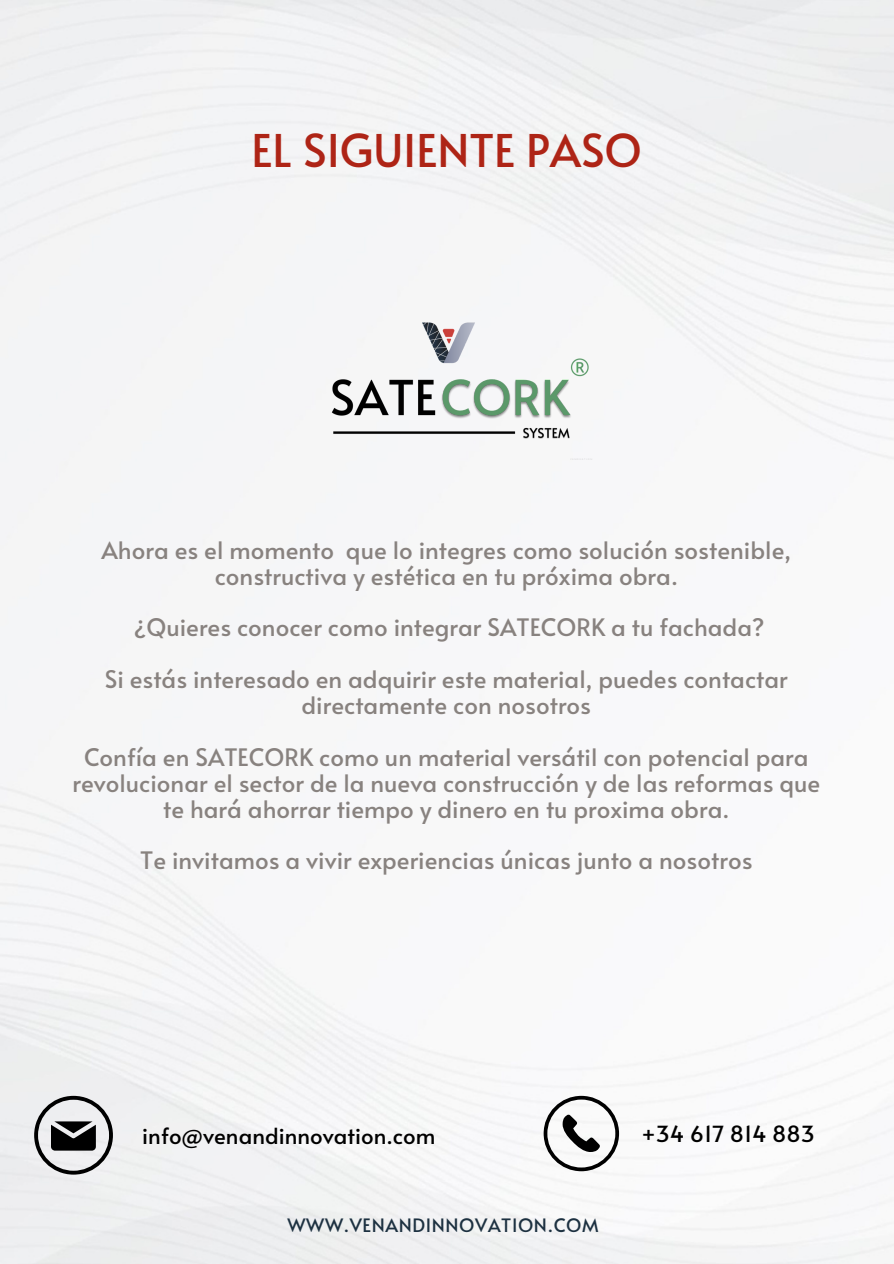
<style>
.page{position:relative;width:894px;height:1264px;background:#fff}
.page>*{position:absolute;margin:0;border:0;box-sizing:border-box;transform-origin:0 0}
.t1{font:45px "Alata";color:#ae2416}
.t2{font:24px/25.8px "Alata";color:#88827f;text-align:center}
.t3{font:22.2px "Alata";color:#000}
.t4{font:18.45px "Alata";letter-spacing:.035em;color:#1d3141}
</style>
<div class="page">
<img style="left:0;top:0;width:893px;height:1263px">
<svg style="left:34px;top:1095px;width:79px;height:79px"></svg>
<svg style="left:543px;top:1095px;width:76px;height:76px"></svg>
<img style="left:292px;top:292px;width:309px;height:174px">
<p class="t1" style="left:251px;top:117px;width:392px">EL SIGUIENTE PASO</p>
<h1 class="t2" style="left:101px;top:536px;width:691px">Ahora es el momento que lo integres como solución sostenible, constructiva y estética en tu próxima obra.</h1>
<p class="t2" style="left:134px;top:613px;width:632px">¿Quieres conocer como integrar SATECORK a tu fachada?</p>
<p class="t2" style="left:105px;top:665px;width:684px">Si estás interesado en adquirir este material, puedes contactar directamente con nosotros</p>
<h2 class="t2" style="left:72px;top:743px;width:749px">Confía en SATECORK como un material versátil con potencial para revolucionar el sector de la nueva construcción y de las reformas que te hará ahorrar tiempo y dinero en tu proxima obra.</h2>
<h2 class="t2" style="left:140px;top:846px;width:613px">Te invitamos a vivir experiencias únicas junto a nosotros</h2>
<p class="t3" style="left:142px;top:1119px;width:295px">info@venandinnovation.com</p>
<h2 class="t3" style="left:641px;top:1117px;width:175px">+34 617 814 883</h2>
<h2 class="t4" style="left:287px;top:1211px;width:312px">WWW.VENANDINNOVATION.COM</h2>
</div>
